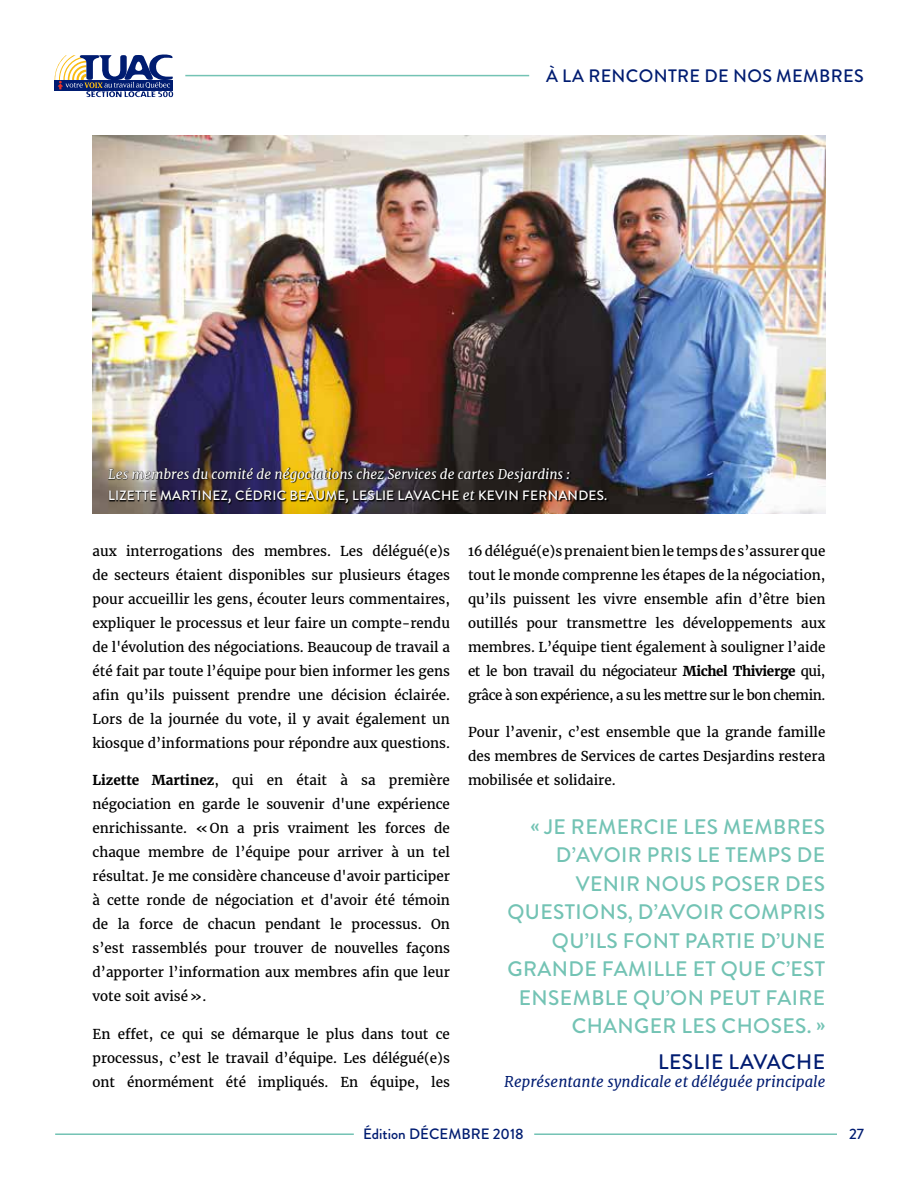
<style>
.page{position:relative;width:918px;height:1188px;background:#fff}
.page>*{position:absolute;margin:0;border:0;box-sizing:border-box;transform-origin:0 0}
.t1{font:500 21px/28.5px "Brandon Grotesque";letter-spacing:.02em;color:#73c3b4;text-align:right}
.t2{font:500 21px "Brandon Grotesque";letter-spacing:.02em;color:#001c71}
.t3{font:500 18px "Brandon Grotesque";letter-spacing:.02em;color:#001c71}
.t4{font:italic 15px "Merriweather";color:#001c71}
.t5{font:500 15px "Brandon Grotesque";color:#001c71}
.t6{font:13.5px/24px "Merriweather";color:#000;text-align:justify}
.t7{font:italic 13.5px "Merriweather";color:#fff}
.t8{font:500 13.5px "Brandon Grotesque";letter-spacing:.02em;color:#fff}
.s1{font-family:"Merriweather";font-weight:400;font-style:italic}
.s2{font-weight:700}
</style>
<div class="page">
<img style="left:93px;top:135px;width:732px;height:378px">
<hr style="left:185px;top:75px;width:344px;height:1px;background:#73c3b4">
<svg style="left:55px;top:54px;width:118px;height:43px"></svg>
<div style="left:108px;top:467px;width:500px;height:38px;background:#000;opacity:.8"></div>
<hr style="left:55px;top:1133px;width:299px;height:2px;background:#73c3b4">
<hr style="left:534px;top:1133px;width:303px;height:2px;background:#73c3b4">
<h2 class="t3" style="left:546px;top:64px;width:319px">À LA RENCONTRE DE NOS MEMBRES</h2>
<p class="t7" style="left:108px;top:466px;width:464px">Les membres du comité de négociations chez Services de cartes Desjardins :</p>
<p class="t8" style="left:108px;top:486px;width:501px">LIZETTE MARTINEZ<span class="s1">,</span> CÉDRIC BEAUME<span class="s1">,</span> LESLIE LAVACHE <span class="s1">et</span> KEVIN FERNANDES<span class="s1">.</span></p>
<p class="t6" style="left:93px;top:539px;width:359px">aux interrogations des membres. Les délégué(e)s de secteurs étaient disponibles sur plusieurs étages pour accueillir les gens, écouter leurs commentaires, expliquer le processus et leur faire un compte-rendu de l'évolution des négociations. Beaucoup de travail a été fait par toute l’équipe pour bien informer les gens afin qu’ils puissent prendre une décision éclairée.<br>Lors de la journée du vote, il y avait également un kiosque d’informations pour répondre aux questions.</p>
<p class="t6" style="left:93px;top:768px;width:359px"><span class="s2">Lizette Martinez</span>, qui en était à sa première négociation en garde le souvenir d'une expérience enrichissante. «On a pris vraiment les forces de chaque membre de l’équipe pour arriver à un tel résultat. Je me considère chanceuse d'avoir participer à cette ronde de négociation et d'avoir été témoin de la force de chacun pendant le processus. On s’est rassemblés pour trouver de nouvelles façons d’apporter l’information aux membres afin que leur vote soit avisé».</p>
<p class="t6" style="left:93px;top:1022px;width:359px">En effet, ce qui se démarque le plus dans tout ce processus, c’est le travail d’équipe. Les délégué(e)s ont énormément été impliqués. En équipe, les</p>
<p class="t6" style="left:468px;top:539px;width:359px">16délégué(e)s prenaient bien le temps de s’assurer que tout le monde comprenne les étapes de la négociation, qu’ils puissent les vivre ensemble afin d’être bien outillés pour transmettre les développements aux membres. L’équipe tient également à souligner l’aide et le bon travail du négociateur <span class="s2">Michel Thivierge</span> qui, grâce à son expérience, a su les mettre sur le bon chemin.</p>
<p class="t6" style="left:468px;top:720px;width:359px">Pour l’avenir, c’est ensemble que la grande famille des membres de Services de cartes Desjardins restera mobilisée et solidaire.</p>
<h1 class="t1" style="left:507px;top:813px;width:320px">« JE REMERCIE LES MEMBRES<br>D’AVOIR PRIS LE TEMPS DE<br>VENIR NOUS POSER DES<br>QUESTIONS, D’AVOIR COMPRIS<br>QU’ILS FONT PARTIE D’UNE<br>GRANDE FAMILLE ET QUE C’EST<br>ENSEMBLE QU’ON PEUT FAIRE<br>CHANGER LES CHOSES. »</h1>
<h1 class="t2" style="left:658px;top:1048px;width:168px">LESLIE LAVACHE</h1>
<p class="t4" style="left:504px;top:1073px;width:323px">Représentante syndicale et déléguée principale</p>
<p class="t5" style="left:363px;top:1123px;width:162px">Édition DÉCEMBRE 2018</p>
<p class="t5" style="left:849px;top:1124px;width:16px">27</p>
</div>
